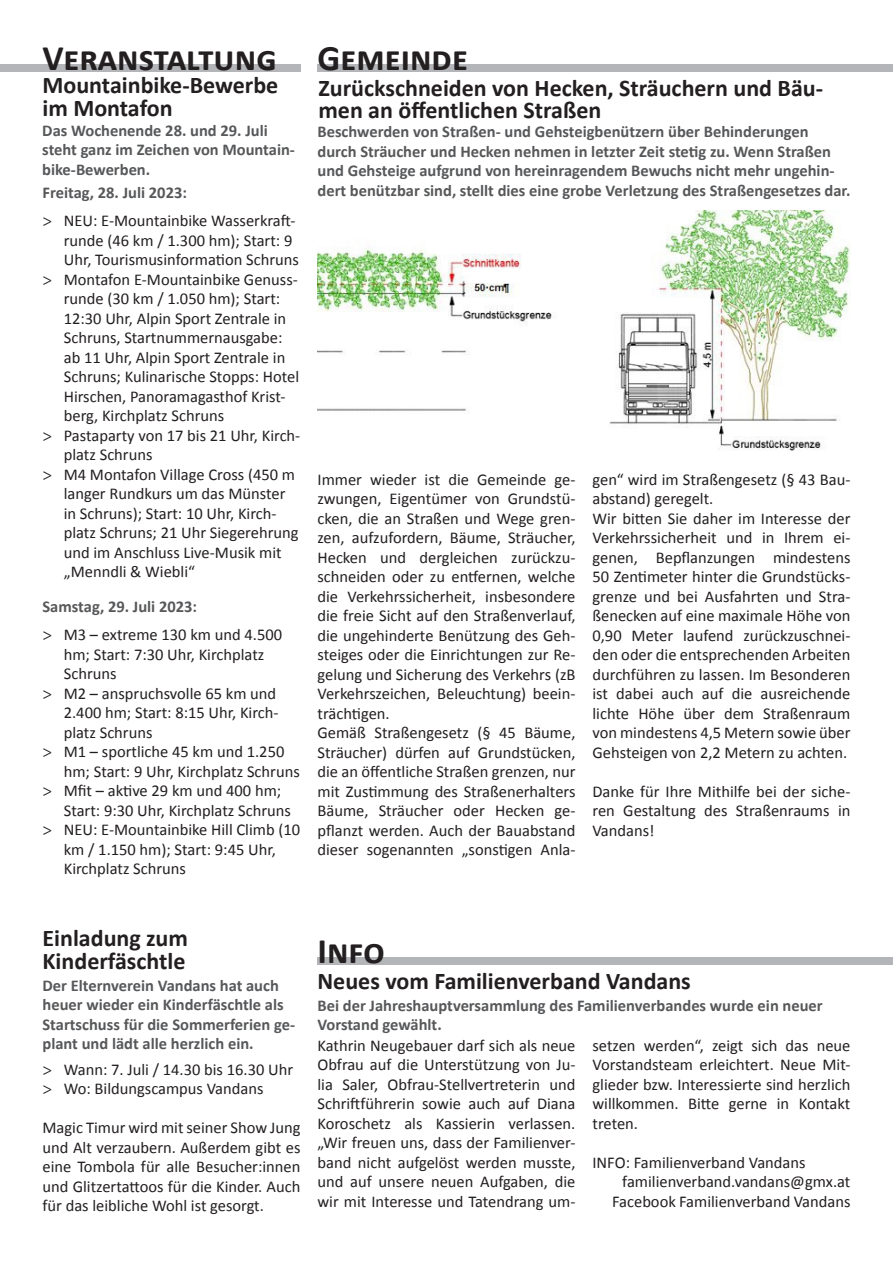
<style>
.page{position:relative;width:893px;height:1263px;background:#fff}
.page>*{position:absolute;margin:0;border:0;box-sizing:border-box;transform-origin:0 0}
.Ü1-Calibri{font:700 36px "Calibri";color:#231f20}
.Ü2-Calibri{font:700 24px/22.5px "Calibri";color:#231f20}
.Haupttext-Calibri{font:16.5px/19.5px "Calibri";color:#231f20}
.Text_grau_fett_-_Cal{font:700 16.5px/19.5px "Calibri";color:#57585a}
.s1{font-family:"Myriad Pro"}
</style>
<div class="page">
<div style="left:0;top:64px;width:300px;height:8px;background:#b4b5b8"></div>
<div style="left:317px;top:64px;width:576px;height:8px;background:#b4b5b8"></div>
<img style="left:317px;top:210px;width:533px;height:241px">
<div style="left:317px;top:957px;width:576px;height:8px;background:#b4b5b8"></div>
<p class="Ü1-Calibri" style="left:43px;top:32px;width:236px">Veranstaltung</p>
<p class="Ü1-Calibri" style="left:317px;top:32px;width:152px">Gemeinde</p>
<p class="Ü2-Calibri" style="left:43px;top:73px;width:237px">Mountainbike-Bewerbe im Montafon</p>
<p class="Ü2-Calibri" style="left:318px;top:75px;width:506px">Zurückschneiden von Hecken, Sträuchern und Bäu&shy;men an öffentlichen Straßen</p>
<p class="Text_grau_fett_-_Cal" style="left:42px;top:120px;width:254px">Das Wochenende 28. und 29. Juli steht ganz im Zeichen von Mountain&shy;bike-Bewerben.</p>
<p class="Text_grau_fett_-_Cal" style="left:43px;top:182px;width:146px">Freitag, 28. Juli 2023:</p>
<p class="Haupttext-Calibri" style="left:64px;top:211px;width:237px;text-indent:-21px"><span class="s1">&gt;</span> NEU: E-Mountainbike Wasserkraft&shy;runde (46 km / 1.300 hm); Start: 9<br>Uhr, Tourismusinformation Schruns</p>
<p class="Haupttext-Calibri" style="left:64px;top:269px;width:237px;text-indent:-21px"><span class="s1">&gt;</span> Montafon E-Mountainbike Genuss&shy;runde (30 km / 1.050 hm); Start:<br>12:30 Uhr, Alpin Sport Zentrale in Schruns, Startnummernausgabe: ab 11 Uhr, Alpin Sport Zentrale in Schruns; Kulinarische Stopps: Hotel Hirschen, Panoramagasthof Krist&shy;berg, Kirchplatz Schruns</p>
<p class="Haupttext-Calibri" style="left:64px;top:425px;width:238px;text-indent:-21px"><span class="s1">&gt;</span> Pastaparty von 17 bis 21 Uhr, Kirch&shy;platz Schruns</p>
<p class="Haupttext-Calibri" style="left:64px;top:464px;width:236px;text-indent:-21px"><span class="s1">&gt;</span> M4 Montafon Village Cross (450 m langer Rundkurs um das Münster in Schruns); Start: 10 Uhr, Kirch&shy;platz Schruns; 21 Uhr Siegerehrung und im Anschluss Live-Musik mit „Menndli &amp; Wiebli“</p>
<p class="Text_grau_fett_-_Cal" style="left:43px;top:596px;width:156px">Samstag, 29. Juli 2023:</p>
<p class="Haupttext-Calibri" style="left:64px;top:625px;width:220px;text-indent:-21px"><span class="s1">&gt;</span> M3 – extreme 130 km und 4.500 hm; Start: 7:30 Uhr, Kirchplatz<br>Schruns</p>
<p class="Haupttext-Calibri" style="left:64px;top:683px;width:216px;text-indent:-21px"><span class="s1">&gt;</span> M2 – anspruchsvolle 65 km und<br>2.400 hm; Start: 8:15 Uhr, Kirch&shy;platz Schruns</p>
<p class="Haupttext-Calibri" style="left:64px;top:742px;width:238px;text-indent:-21px"><span class="s1">&gt;</span> M1 – sportliche 45 km und 1.250 hm; Start: 9 Uhr, Kirchplatz Schruns</p>
<p class="Haupttext-Calibri" style="left:64px;top:781px;width:229px;text-indent:-21px"><span class="s1">&gt;</span> Mfit – aktive 29 km und 400 hm;<br>Start: 9:30 Uhr, Kirchplatz Schruns</p>
<p class="Haupttext-Calibri" style="left:64px;top:820px;width:238px;text-indent:-21px"><span class="s1">&gt;</span> NEU: E-Mountainbike Hill Climb (10 km / 1.150 hm); Start: 9:45 Uhr,<br>Kirchplatz Schruns</p>
<p class="Text_grau_fett_-_Cal" style="left:317px;top:121px;width:534px">Beschwerden von Straßen- und Gehsteigbenützern über Behinderungen durch Sträucher und Hecken nehmen in letzter Zeit stetig zu. Wenn Straßen und Gehsteige aufgrund von hereinragendem Bewuchs nicht mehr ungehin&shy;dert benützbar sind, stellt dies eine grobe Verletzung des Straßengesetzes dar.</p>
<p class="Haupttext-Calibri" style="left:317px;top:469px;width:259px;text-align:justify">Immer wieder ist die Gemeinde ge&shy;zwungen, Eigentümer von Grundstü&shy;cken, die an Straßen und Wege gren&shy;zen, aufzufordern, Bäume, Sträucher, Hecken und dergleichen zurückzu&shy;schneiden oder zu entfernen, welche die Verkehrssicherheit, insbesondere die freie Sicht auf den Straßenverlauf, die ungehinderte Benützung des Geh&shy;steiges oder die Einrichtungen zur Re&shy;gelung und Sicherung des Verkehrs (zB Verkehrszeichen, Beleuchtung) beein&shy;trächtigen.</p>
<p class="Haupttext-Calibri" style="left:317px;top:722px;width:259px;text-align:justify">Gemäß Straßengesetz (§ 45 Bäume, Sträucher) dürfen auf Grundstücken, die an öffentliche Straßen grenzen, nur mit Zustimmung des Straßenerhalters Bäume, Sträucher oder Hecken ge&shy;pflanzt werden. Auch der Bauabstand dieser sogenannten „sonstigen Anla-</p>
<p class="Haupttext-Calibri" style="left:592px;top:469px;width:259px">gen“ wird im Straßengesetz (§ 43 Bau&shy;abstand) geregelt.</p>
<p class="Haupttext-Calibri" style="left:592px;top:508px;width:259px;text-align:justify">Wir bitten Sie daher im Interesse der Verkehrssicherheit und in Ihrem ei&shy;genen, Bepflanzungen mindestens 50 Zentimeter hinter die Grundstücks&shy;grenze und bei Ausfahrten und Stra&shy;ßenecken auf eine maximale Höhe von 0,90 Meter laufend zurückzuschnei&shy;den oder die entsprechenden Arbeiten durchführen zu lassen. Im Besonderen ist dabei auch auf die ausreichende lichte Höhe über dem Straßenraum von mindestens 4,5 Metern sowie über Gehsteigen von 2,2 Metern zu achten.</p>
<p class="Haupttext-Calibri" style="left:592px;top:781px;width:259px;text-align:justify">Danke für Ihre Mithilfe bei der siche&shy;ren Gestaltung des Straßenraums in Vandans!</p>
<p class="Ü2-Calibri" style="left:43px;top:926px;width:147px">Einladung zum</p>
<p class="Ü2-Calibri" style="left:43px;top:949px;width:145px">Kinderfäschtle</p>
<p class="Text_grau_fett_-_Cal" style="left:43px;top:975px;width:254px">Der Elternverein Vandans hat auch heuer wieder ein Kinderfäschtle als Startschuss für die Sommerferien ge&shy;plant und lädt alle herzlich ein.</p>
<p class="Haupttext-Calibri" style="left:43px;top:1059px;width:252px"><span class="s1">&gt;</span> Wann: 7. Juli / 14.30 bis 16.30 Uhr</p>
<p class="Haupttext-Calibri" style="left:43px;top:1078px;width:223px"><span class="s1">&gt;</span> Wo: Bildungscampus Vandans</p>
<p class="Haupttext-Calibri" style="left:43px;top:1117px;width:259px;text-align:justify">Magic Timur wird mit seiner Show Jung und Alt verzaubern. Außerdem gibt es eine Tombola für alle Besucher:innen und Glitzertattoos für die Kinder. Auch für das leibliche Wohl ist gesorgt.</p>
<p class="Ü1-Calibri" style="left:317px;top:925px;width:69px">Info</p>
<p class="Text_grau_fett_-_Cal" style="left:317px;top:995px;width:507px">Bei der Jahreshauptversammlung des Familienverbandes wurde ein neuer<br>Vorstand gewählt.</p>
<p class="Ü2-Calibri" style="left:317px;top:969px;width:375px">Neues vom Familienverband Vandans</p>
<p class="Haupttext-Calibri" style="left:317px;top:1035px;width:259px;text-align:justify">Kathrin Neugebauer darf sich als neue Obfrau auf die Unterstützung von Ju&shy;lia Saler, Obfrau-Stellvertreterin und Schriftführerin sowie auch auf Diana Koroschetz als Kassierin verlassen. „Wir freuen uns, dass der Familienver&shy;band nicht aufgelöst werden musste, und auf unsere neuen Aufgaben, die wir mit Interesse und Tatendrang um-</p>
<p class="Haupttext-Calibri" style="left:592px;top:1035px;width:259px;text-align:justify">setzen werden“, zeigt sich das neue Vorstandsteam erleichtert. Neue Mit&shy;glieder bzw. Interessierte sind herzlich willkommen. Bitte gerne in Kontakt treten.</p>
<p class="Haupttext-Calibri" style="left:592px;top:1152px;width:215px">INFO: Familienverband Vandans</p>
<p class="Haupttext-Calibri" style="left:622px;top:1172px;width:230px">familienverband.vandans@gmx.at</p>
<p class="Haupttext-Calibri" style="left:612px;top:1191px;width:240px">Facebook Familienverband Vandans</p>
</div>
